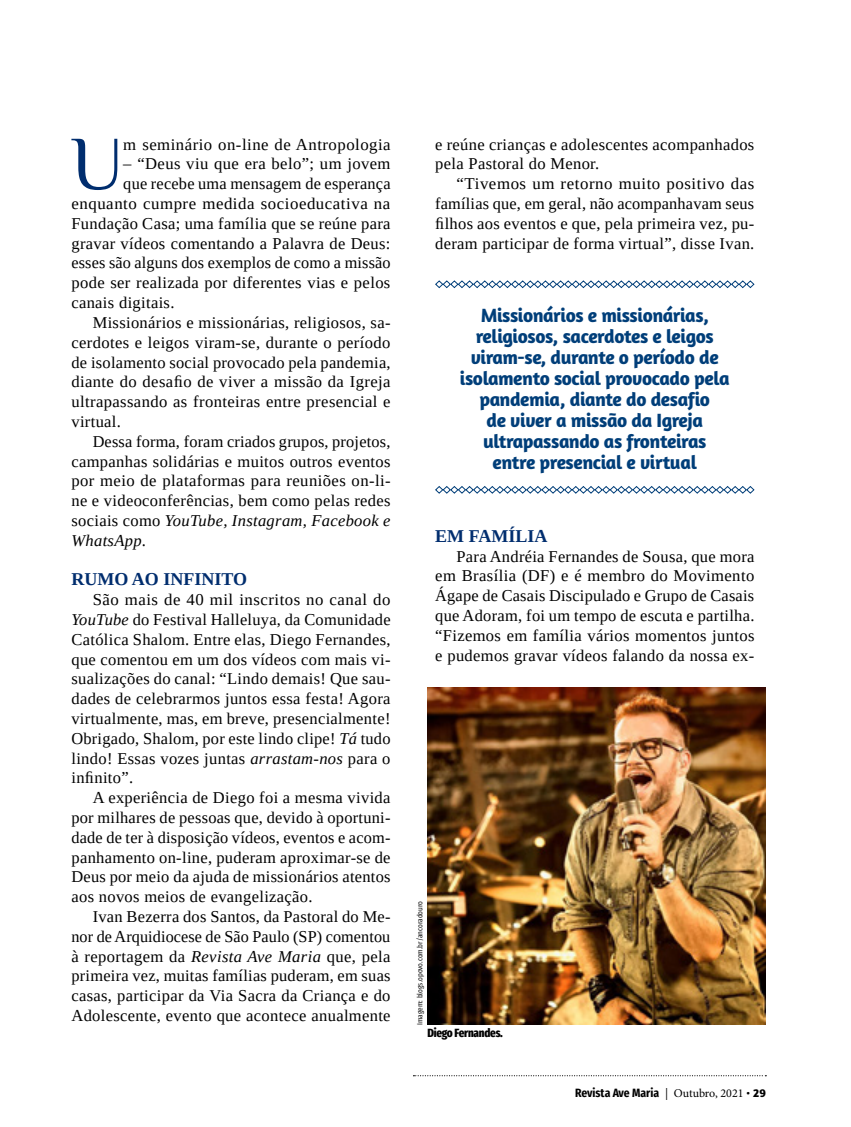
<style>
.page{position:relative;width:851px;height:1127px;background:#fff}
.page>*{position:absolute;margin:0;border:0;box-sizing:border-box;transform-origin:0 0}
.t1{font:76.5px "Philosopher";color:#002d6e}
.t2{font:700 19.5px/21px "Amaranth";letter-spacing:-.02em;color:#003e79;text-align:center}
.t3{font:700 18px "Tinos";color:#002d6e}
.t4{font:16.5px/19.8px "Tinos";letter-spacing:.02em;color:#000;text-align:justify}
.t5{font:italic 16.5px "Tinos";letter-spacing:.02em;color:#000}
.t6{font:700 12px "Fira Sans Condensed";color:#000}
.t7{font:800 extra-condensed 12px "Fira Sans";letter-spacing:-.02em;color:#000}
.t8{font:7.5px "Fira Sans Condensed";color:#000}
.s1{font-style:normal}
.s2{font-style:italic}
.s3{font-family:"Minion Pro";font-weight:400}
.s4{font-family:"Amaranth"}
</style>
<div class="page">
<svg style="left:435px;top:280px;width:319px;height:8px"></svg>
<svg style="left:435px;top:486px;width:319px;height:8px"></svg>
<img style="left:428px;top:687px;width:337px;height:338px">
<svg style="left:413px;top:1075px;width:353px;height:1px"></svg>
<h1 class="t1" style="left:71px;top:124px;width:54px">U</h1>
<p class="t4" style="left:123px;top:134px;width:269px">m seminário on-line de Antropologia</p>
<p class="t4" style="left:123px;top:154px;width:269px">– “Deus viu que era belo”; um jovem</p>
<p class="t4" style="left:123px;top:174px;width:269px">que recebe uma mensagem de esperança</p>
<p class="t4" style="left:71px;top:194px;width:320px">enquanto cumpre medida socioeducativa na</p>
<p class="t4" style="left:71px;top:213px;width:320px">Fundação Casa; uma família que se reúne para</p>
<p class="t4" style="left:71px;top:233px;width:320px">gravar vídeos comentando a Palavra de Deus:</p>
<p class="t4" style="left:71px;top:253px;width:321px">esses são alguns dos exemplos de como a missão</p>
<p class="t4" style="left:71px;top:273px;width:320px">pode ser realizada por diferentes vias e pelos</p>
<p class="t4" style="left:71px;top:293px;width:105px">canais digitais.</p>
<p class="t4" style="left:93px;top:312px;width:299px">Missionários e missionárias, religiosos, sa-</p>
<p class="t4" style="left:71px;top:332px;width:320px">cerdotes e leigos viram-se, durante o período</p>
<p class="t4" style="left:71px;top:352px;width:321px">de isolamento social provocado pela pandemia,</p>
<p class="t4" style="left:71px;top:372px;width:320px">diante do desafio de viver a missão da Igreja</p>
<p class="t4" style="left:71px;top:392px;width:320px">ultrapassando as fronteiras entre presencial e</p>
<p class="t4" style="left:71px;top:411px;width:51px">virtual.</p>
<p class="t4" style="left:93px;top:431px;width:299px">Dessa forma, foram criados grupos, projetos,</p>
<p class="t4" style="left:71px;top:451px;width:320px">campanhas solidárias e muitos outros eventos</p>
<p class="t4" style="left:71px;top:471px;width:320px">por meio de plataformas para reuniões on-li-</p>
<p class="t4" style="left:71px;top:491px;width:320px">ne e videoconferências, bem como pelas redes</p>
<p class="t5" style="left:71px;top:510px;width:320px"><span class="s1">sociais como</span> YouTube, Instagram, Facebook e</p>
<p class="t5" style="left:71px;top:529px;width:76px">WhatsApp<span class="s1">.</span></p>
<p class="t3" style="left:71px;top:567px;width:177px">RUMO AO INFINITO</p>
<p class="t4" style="left:71px;top:590px;width:320px;text-indent:21px">São mais de 40 mil inscritos no canal do <span class="s2">YouTube</span> do Festival Halleluya, da Comunidade Católica Shalom. Entre elas, Diego Fernandes, que comentou em um dos vídeos com mais vi&shy;sualizações do canal: “Lindo demais! Que sau&shy;dades de celebrarmos juntos essa festa! Agora virtualmente, mas, em breve, presencialmente!<br>Obrigado, Shalom, por este lindo clipe! <span class="s2">Tá</span> tudo lindo! Essas vozes juntas <span class="s2">arrastam-nos</span> para o infinito”.</p>
<p class="t4" style="left:71px;top:788px;width:320px;text-indent:21px">A experiência de Diego foi a mesma vivida por milhares de pessoas que, devido à oportuni&shy;dade de ter à disposição vídeos, eventos e acom&shy;panhamento on-line, puderam aproximar-se de Deus por meio da ajuda de missionários atentos aos novos meios de evangelização.</p>
<p class="t4" style="left:71px;top:906px;width:320px;text-indent:21px">Ivan Bezerra dos Santos, da Pastoral do Me&shy;nor de Arquidiocese de São Paulo (SP) comentou à reportagem da <span class="s2">Revista Ave Maria</span> que, pela primeira vez, muitas famílias puderam, em suas casas, participar da Via Sacra da Criança e do Adolescente, evento que acontece anualmente</p>
<p class="t4" style="left:435px;top:134px;width:320px">e reúne crianças e adolescentes acompanhados pela Pastoral do Menor.</p>
<p class="t4" style="left:435px;top:174px;width:320px;text-indent:21px">“Tivemos um retorno muito positivo das famílias que, em geral, não acompanhavam seus filhos aos eventos e que, pela primeira vez, pu&shy;deram participar de forma virtual”, disse Ivan.</p>
<p class="t2" style="left:460px;top:304px;width:271px">Missionários e missionárias, religiosos, sacerdotes e leigos viram-se, durante o período de isolamento social provocado pela pandemia, diante do desafio<br>de viver a missão da Igreja ultrapassando as fronteiras entre presencial e virtual</p>
<p class="t3" style="left:435px;top:523px;width:114px">EM FAMÍLIA</p>
<p class="t4" style="left:435px;top:546px;width:321px;text-indent:21px">Para Andréia Fernandes de Sousa, que mora em Brasília (DF) e é membro do Movimento Ágape de Casais Discipulado e Grupo de Casais que Adoram, foi um tempo de escuta e partilha. “Fizemos em família vários momentos juntos e pudemos gravar vídeos falando da nossa ex-</p>
<p class="t8" style="left:413px;top:1025px;width:126px;rotate:-90deg">Imagem: blogs.opovo.com.br/ancoradouro</p>
<p class="t7" style="left:427px;top:1022px;width:77px">Diego Fernandes.</p>
<p class="t6" style="left:575px;top:1082px;width:192px">Revista Ave Maria <span class="s3">| Outubro, 2021</span> <span class="s4">• 29</span></p>
</div>
